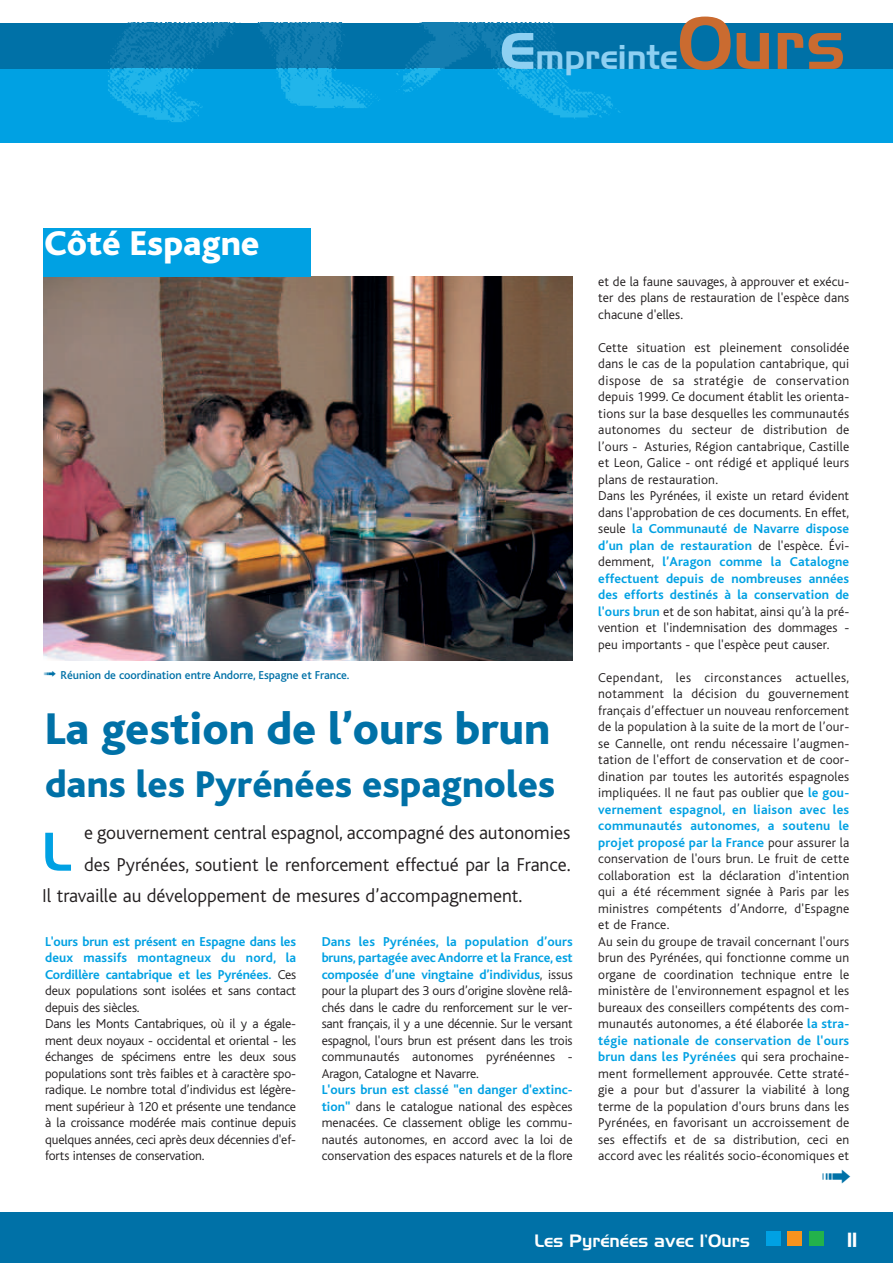
<style>
.page{position:relative;width:893px;height:1263px;background:#fff}
.page>*{position:absolute;margin:0;border:0;box-sizing:border-box;transform-origin:0 0}
.t1{font:54.45px "Slicker";color:#00a1e3}
.t2{font:800 46.5px "Bliss";color:#0071a7}
.t3{font:800 39px "Bliss";color:#0071a7}
.t4{font:800 36px "Bliss";color:#fff}
.t5{font:34.35px "Slicker";color:#8ed0f2}
.t6{font:20.55px "Slicker";color:#fff}
.t7{font:300 19.5px "Bliss";color:#231f20}
.t8{font:17.85px "Slicker";color:#fff}
.t9{font:300 13.5px/16.5px "Bliss";letter-spacing:.015em;color:#231f20;text-align:justify}
.t10{font:300 13.5px/16.5px "Bliss";letter-spacing:-.01em;color:#231f20}
.t11{font:500 12px "Bliss";letter-spacing:-.005em;color:#0071a7}
.s1{font-size:70.35px}
.s2{font-size:73.5px;color:#ca6b30}
.s3{font-size:70.35px;color:#ca6b30}
.s4{font-weight:700;color:#00a1e3}
</style>
<div class="page">
<div style="left:0;top:1213px;width:893px;height:50px;background:#0071a7"></div>
<div style="left:766px;top:1231px;width:14px;height:15px;background:#00a1e3"></div>
<div style="left:788px;top:1231px;width:14px;height:15px;background:#f7931d"></div>
<div style="left:809px;top:1231px;width:15px;height:15px;background:#23b24b"></div>
<div style="left:0;top:23px;width:893px;height:100px;background:#0071a7"></div>
<img style="left:108px;top:22px;width:452px;height:46px">
<div style="left:0;top:69px;width:893px;height:73px;background:#00a1e3"></div>
<img style="left:101px;top:68px;width:638px;height:75px">
<img style="left:43px;top:276px;width:529px;height:385px">
<div style="left:43px;top:228px;width:267px;height:49px;background:#00a1e3"></div>
<h3 class="t4" style="left:44px;top:224px;width:217px">Côté Espagne</h3>
<h3 class="t5" style="left:500px;top:42px;width:348px"><span class="s1">e</span>mpreinte<span class="s2">O</span><span class="s3">urs</span></h3>
<p class="t11" style="left:44px;top:669px;width:307px">➟ Réunion de coordination entre Andorre, Espagne et France.</p>
<h2 class="t2" style="left:45px;top:705px;width:507px">La gestion de l’ours brun</h2>
<h3 class="t3" style="left:45px;top:764px;width:512px">dans les Pyrénées espagnoles</h3>
<h1 class="t1" style="left:42px;top:827px;width:31px">L</h1>
<h3 class="t7" style="left:84px;top:823px;width:488px">e gouvernement central espagnol, accompagné des autonomies</h3>
<h3 class="t7" style="left:84px;top:854px;width:488px">des Pyrénées, soutient le renforcement effectué par la France.</h3>
<h3 class="t7" style="left:42px;top:886px;width:482px">Il travaille au développement de mesures d’accompagnement.</h3>
<p class="t10" style="left:45px;top:933px;width:253px"><span class="s4">L'ours brun est présent en Espagne dans les deux massifs montagneux du nord, la Cordillère cantabrique et les Pyrénées.</span> Ces deux populations sont isolées et sans contact depuis des siècles.<br>Dans les Monts Cantabriques, où il y a égale&shy;ment deux noyaux - occidental et oriental - les échanges de spécimens entre les deux sous populations sont très faibles et à caractère spo&shy;radique. Le nombre total d’individus est légère&shy;ment supérieur à 120 et présente une tendance à la croissance modérée mais continue depuis quelques années, ceci après deux décennies d'ef&shy;forts intenses de conservation.</p>
<p class="t9" style="left:322px;top:933px;width:253px"><span class="s4">Dans les Pyrénées, la population d’ours bruns, partagée avec Andorre et la France, est composée d’une vingtaine d’individus</span>, issus pour la plupart des 3 ours d’origine slovène relâ&shy;chés dans le cadre du renforcement sur le ver&shy;sant français, il y a une décennie. Sur le versant espagnol, l'ours brun est présent dans les trois communautés autonomes pyrénéennes - Aragon, Catalogne et Navarre.</p>
<p class="t9" style="left:322px;top:1082px;width:253px"><span class="s4">L'ours brun est classé "en danger d'extinc&shy;tion"</span> dans le catalogue national des espèces menacées. Ce classement oblige les commu&shy;nautés autonomes, en accord avec la loi de conservation des espaces naturels et de la flore</p>
<p class="t9" style="left:598px;top:273px;width:253px">et de la faune sauvages, à approuver et exécu&shy;ter des plans de restauration de l'espèce dans chacune d'elles.</p>
<p class="t9" style="left:598px;top:339px;width:253px;text-align:left">Cette situation est pleinement consolidée dans le cas de la population cantabrique, qui dispose de sa stratégie de conservation depuis 1999. Ce document établit les orienta&shy;tions sur la base desquelles les communautés autonomes du secteur de distribution de l’ours - Asturies, Région cantabrique, Castille et Leon, Galice - ont rédigé et appliqué leurs plans de restauration.<br>Dans les Pyrénées, il existe un retard évident dans l'approbation de ces documents. En effet, seule <span class="s4">la Communauté de Navarre dispose d’un plan de restauration</span> de l'espèce. Évi&shy;demment, <span class="s4">l’Aragon comme la Catalogne effectuent depuis de nombreuses années des efforts destinés à la conservation de l'ours brun</span> et de son habitat, ainsi qu’à la pré&shy;vention et l'indemnisation des dommages - peu importants - que l'espèce peut causer.</p>
<p class="t9" style="left:598px;top:669px;width:253px;text-align:left">Cependant, les circonstances actuelles, notamment la décision du gouvernement français d’effectuer un nouveau renforcement de la population à la suite de la mort de l’our&shy;se Cannelle, ont rendu nécessaire l’augmen&shy;tation de l'effort de conservation et de coor&shy;dination par toutes les autorités espagnoles impliquées. Il ne faut pas oublier que <span class="s4">le gou&shy;vernement espagnol, en liaison avec les communautés autonomes, a soutenu le projet proposé par la France</span> pour assurer la conservation de l'ours brun. Le fruit de cette collaboration est la déclaration d'intention qui a été récemment signée à Paris par les ministres compétents d’Andorre, d'Espagne et de France.<br>Au sein du groupe de travail concernant l'ours brun des Pyrénées, qui fonctionne comme un organe de coordination technique entre le ministère de l'environnement espagnol et les bureaux des conseillers compétents des com&shy;munautés autonomes, a été élaborée <span class="s4">la stra&shy;tégie nationale de conservation de l'ours brun dans les Pyrénées</span> qui sera prochaine&shy;ment formellement approuvée. Cette straté&shy;gie a pour but d'assurer la viabilité à long terme de la population d'ours bruns dans les Pyrénées, en favorisant un accroissement de ses effectifs et de sa distribution, ceci en accord avec les réalités socio-économiques et</p>
<h3 class="t8" style="left:534px;top:1233px;width:217px">Les Pyrénées avec l’Ours</h3>
<h3 class="t6" style="left:846px;top:1231px;width:13px">11</h3>
</div>
